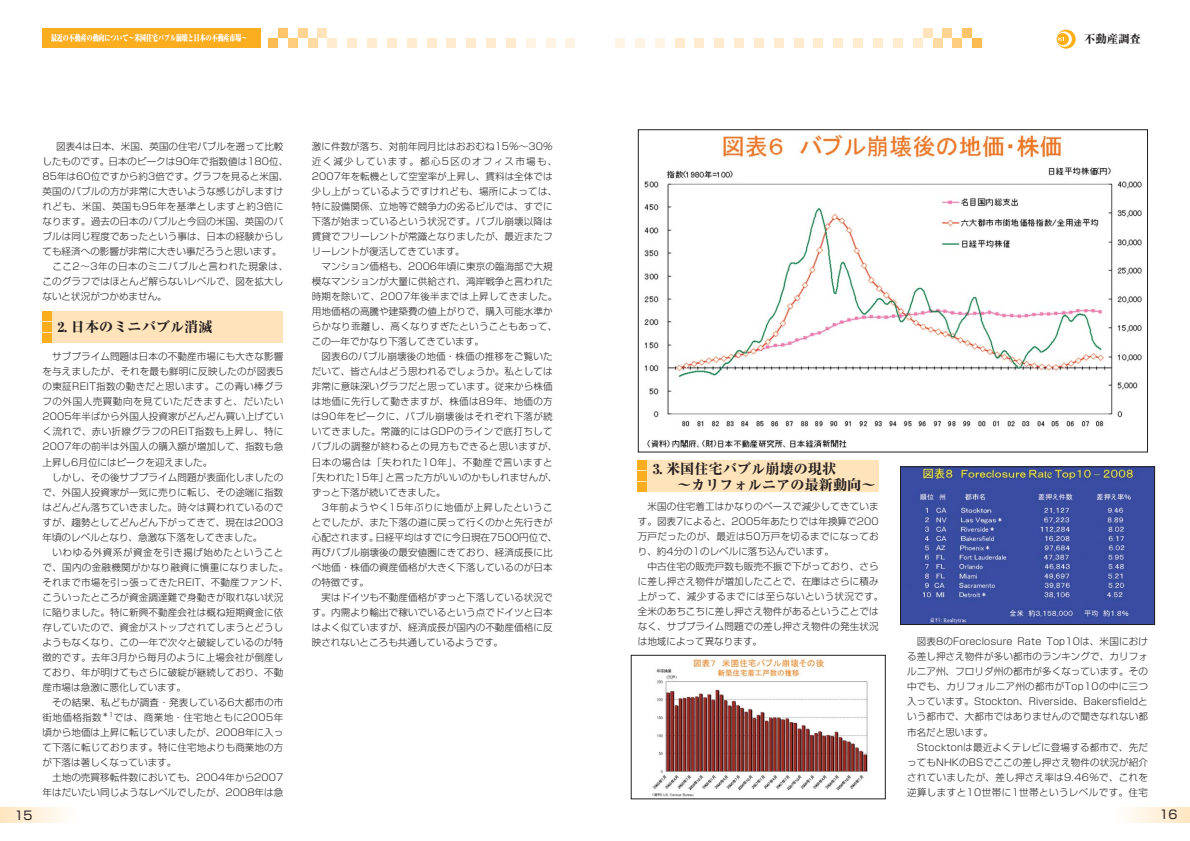
<style>
.page{position:relative;width:1190px;height:841px;background:#fff}
.page>*{position:absolute;margin:0;border:0;box-sizing:border-box;transform-origin:0 0}
.t1{font:800 14.2px/15.6px "Ryumin";color:#231f20}
.t2{font:12px "Shin Go";color:#231f20}
.t3{font:800 11.3px "Ryumin";color:#231f20}
.t4{font:300 9.6px/15px "Shin Go";letter-spacing:.005em;color:#231f20;text-align:justify}
.t5{font:300 9.6px "Shin Go";letter-spacing:.03em;color:#231f20}
.t6{font:300 9.6px "Shin Go";letter-spacing:.035em;color:#231f20}
.t7{font:300 9.6px "Shin Go";letter-spacing:.05em;color:#231f20}
.t8{font:300 9.6px "Shin Go";letter-spacing:.04em;color:#231f20}
.t9{font:900 8.5px "Ryumin";color:#fff;scale:.7 1}
</style>
<div class="page">
<svg style="left:1126px;top:808px;width:64px;height:14px"></svg>
<img style="left:644px;top:134px;width:498px;height:314px">
<div style="left:638px;top:129px;width:510px;height:324px;border:1px solid #231f20"></div>
<div style="left:638px;top:461px;width:241px;height:31px;background:#ffe3ba"></div>
<div style="left:638px;top:461px;width:9px;height:9px;background:#fbad20"></div>
<div style="left:638px;top:472px;width:9px;height:9px;background:#fbad20"></div>
<div style="left:638px;top:483px;width:9px;height:9px;background:#fbad20"></div>
<img style="left:652px;top:657px;width:216px;height:140px">
<div style="left:631px;top:655px;width:255px;height:144px;border:1px solid #231f20"></div>
<img style="left:902px;top:468px;width:251px;height:155px">
<div style="left:900px;top:466px;width:255px;height:159px;border:1px solid #231f20"></div>
<svg style="left:0;top:808px;width:66px;height:14px"></svg>
<div style="left:43px;top:311px;width:240px;height:31px;background:#ffe3ba"></div>
<div style="left:43px;top:311px;width:9px;height:9px;background:#fbad20"></div>
<div style="left:43px;top:322px;width:9px;height:9px;background:#fbad20"></div>
<div style="left:43px;top:333px;width:9px;height:9px;background:#fbad20"></div>
<div style="left:43px;top:28px;width:218px;height:20px;background:#fbad20"></div>
<div style="left:347px;top:38px;width:10px;height:10px;background:#ffebce"></div>
<svg style="left:1057px;top:30px;width:19px;height:19px"></svg>
<svg style="left:1057px;top:32px;width:15px;height:15px"></svg>
<svg style="left:1057px;top:33px;width:12px;height:12px"></svg>
<svg style="left:1058px;top:38px;width:6px;height:3px"></svg>
<div style="left:268px;top:38px;width:10px;height:10px;background:#fdbc52"></div>
<div style="left:278px;top:28px;width:10px;height:10px;background:#fec469"></div>
<div style="left:288px;top:38px;width:10px;height:10px;background:#fecc7d"></div>
<div style="left:298px;top:28px;width:10px;height:10px;background:#ffd390"></div>
<div style="left:308px;top:38px;width:9px;height:10px;background:#ffdba4"></div>
<div style="left:317px;top:28px;width:10px;height:10px;background:#ffe3ba"></div>
<div style="left:327px;top:38px;width:10px;height:10px;background:#ffebce"></div>
<div style="left:893px;top:38px;width:10px;height:10px;background:#ffebce"></div>
<div style="left:913px;top:38px;width:10px;height:10px;background:#ffebce"></div>
<div style="left:923px;top:28px;width:10px;height:10px;background:#ffe3ba"></div>
<div style="left:933px;top:38px;width:10px;height:10px;background:#ffdba4"></div>
<div style="left:943px;top:28px;width:9px;height:10px;background:#ffd390"></div>
<div style="left:952px;top:38px;width:10px;height:10px;background:#fecc7d"></div>
<div style="left:962px;top:28px;width:10px;height:10px;background:#fec469"></div>
<div style="left:972px;top:38px;width:10px;height:10px;background:#fdbc52"></div>
<div style="left:367px;top:38px;width:10px;height:10px;background:#ffebce"></div>
<div style="left:387px;top:38px;width:10px;height:10px;background:#ffebce"></div>
<div style="left:407px;top:38px;width:10px;height:10px;background:#ffebce"></div>
<div style="left:427px;top:38px;width:10px;height:10px;background:#ffebce"></div>
<div style="left:446px;top:38px;width:10px;height:10px;background:#ffebce"></div>
<div style="left:466px;top:38px;width:10px;height:10px;background:#ffebce"></div>
<div style="left:486px;top:38px;width:10px;height:10px;background:#ffebce"></div>
<div style="left:506px;top:38px;width:10px;height:10px;background:#ffebce"></div>
<div style="left:526px;top:38px;width:10px;height:10px;background:#fff4e4"></div>
<div style="left:546px;top:38px;width:10px;height:10px;background:#fff4e4"></div>
<div style="left:566px;top:38px;width:9px;height:10px;background:#fff4e4"></div>
<div style="left:873px;top:38px;width:10px;height:10px;background:#ffebce"></div>
<div style="left:853px;top:38px;width:10px;height:10px;background:#ffebce"></div>
<div style="left:833px;top:38px;width:10px;height:10px;background:#ffebce"></div>
<div style="left:814px;top:38px;width:9px;height:10px;background:#ffebce"></div>
<div style="left:794px;top:38px;width:10px;height:10px;background:#ffebce"></div>
<div style="left:774px;top:38px;width:10px;height:10px;background:#ffebce"></div>
<div style="left:754px;top:38px;width:10px;height:10px;background:#ffebce"></div>
<div style="left:734px;top:38px;width:10px;height:10px;background:#ffebce"></div>
<div style="left:714px;top:38px;width:10px;height:10px;background:#ffebce"></div>
<div style="left:694px;top:38px;width:10px;height:10px;background:#ffebce"></div>
<div style="left:675px;top:38px;width:10px;height:10px;background:#ffebce"></div>
<div style="left:655px;top:38px;width:10px;height:10px;background:#fff4e4"></div>
<div style="left:635px;top:38px;width:10px;height:10px;background:#fff4e4"></div>
<div style="left:615px;top:38px;width:10px;height:10px;background:#fff4e4"></div>
<p class="t9" style="left:51px;top:35px;width:282px">最近の不動産の動向について～米国住宅バブル崩壊と日本の不動産市場～</p>
<p class="t3" style="left:1084px;top:35px;width:58px">不動産調査</p>
<p class="t2" style="left:14px;top:811px;width:20px">15</p>
<p class="t4" style="left:56px;top:140px;width:229px">図表4は日本、米国、英国の住宅バブルを遡って比較</p>
<p class="t4" style="left:43px;top:155px;width:247px">したものです。日本のピークは90年で指数値は180位、</p>
<p class="t4" style="left:43px;top:170px;width:247px">85年は60位ですから約3倍です。グラフを見ると米国、</p>
<p class="t4" style="left:43px;top:185px;width:242px">英国のバブルの方が非常に大きいような感じがしますけ</p>
<p class="t6" style="left:43px;top:203px;width:242px">れども、米国、英国も95年を基準としますと約3倍に</p>
<p class="t4" style="left:43px;top:215px;width:242px">なります。過去の日本のバブルと今回の米国、英国のバ</p>
<p class="t4" style="left:43px;top:230px;width:242px">ブルは同じ程度であったという事は、日本の経験からし</p>
<p class="t4" style="left:43px;top:245px;width:241px">ても経済への影響が非常に大きい事だろうと思います。</p>
<p class="t7" style="left:53px;top:263px;width:237px">ここ2～3年の日本のミニバブルと言われた現象は、</p>
<p class="t4" style="left:43px;top:275px;width:242px">このグラフではほとんど解らないレベルで、図を拡大し</p>
<p class="t4" style="left:43px;top:290px;width:126px">ないと状況がつかめません。</p>
<h1 class="t1" style="left:57px;top:321px;width:157px">2. 日本のミニバブル消滅</h1>
<p class="t4" style="left:43px;top:351px;width:242px;text-indent:10px">サブプライム問題は日本の不動産市場にも大きな影響を与えましたが、それを最も鮮明に反映したのが図表5の東証REIT指数の動きだと思います。この青い棒グラフの外国人売買動向を見ていただきますと、だいたい2005年半ばから外国人投資家がどんどん買い上げていく流れで、赤い折線グラフのREIT指数も上昇し、特に2007年の前半は外国人の購入額が増加して、指数も急上昇し6月位にはピークを迎えました。</p>
<p class="t4" style="left:43px;top:471px;width:242px;text-indent:10px">しかし、その後サブプライム問題が表面化しましたので、外国人投資家が一気に売りに転じ、その途端に指数はどんどん落ちていきました。時々は買われているのですが、趨勢としてどんどん下がってきて、現在は2003年頃のレベルとなり、急激な下落をしてきました。</p>
<p class="t4" style="left:43px;top:546px;width:247px;text-align:left;text-indent:10px">いわゆる外資系が資金を引き揚げ始めたということで、国内の金融機関がかなり融資に慎重になりました。それまで市場を引っ張ってきたREIT、不動産ファンド、こういったところが資金調達難で身動きが取れない状況に陥りました。特に新興不動産会社は概ね短期資金に依存していたので、資金がストップされてしまうとどうしようもなくなり、この一年で次々と破綻しているのが特徴的です。去年3月から毎月のように上場会社が倒産しており、年が明けてもさらに破綻が継続しており、不動産市場は急激に悪化しています。</p>
<p class="t4" style="left:43px;top:696px;width:242px;text-indent:10px">その結果、私どもが調査・発表している6大都市の市街地価格指数<sup>＊1</sup>では、商業地・住宅地ともに2005年頃から地価は上昇に転じていましたが、2008年に入って下落に転じております。特に住宅地よりも商業地の方が下落は著しくなっています。</p>
<p class="t4" style="left:43px;top:771px;width:242px;text-align:right">土地の売買移転件数においても、2004年から2007年はだいたい同じようなレベルでしたが、2008年は急</p>
<p class="t4" style="left:312px;top:140px;width:247px;text-align:left">激に件数が落ち、対前年同月比はおおむね15％～30％近く減少しています。都心5区のオフィス市場も、<br>2007年を転機として空室率が上昇し、賃料は全体では少し上がっているようですけれども、場所によっては、特に設備関係、立地等で競争力の劣るビルでは、すでに下落が始まっているという状況です。バブル崩壊以降は賃貸でフリーレントが常識となりましたが、最近またフリーレントが復活してきています。</p>
<p class="t4" style="left:312px;top:260px;width:247px;text-align:left;text-indent:10px">マンション価格も、2006年頃に東京の臨海部で大規模なマンションが大量に供給され、湾岸戦争と言われた時期を除いて、2007年後半までは上昇してきました。用地価格の高騰や建築費の値上がりで、購入可能水準からかなり乖離し、高くなりすぎたということもあって、この一年でかなり下落してきています。</p>
<p class="t4" style="left:322px;top:351px;width:233px">図表6のバブル崩壊後の地価・株価の推移をご覧いた</p>
<p class="t4" style="left:312px;top:366px;width:242px">だいて、皆さんはどう思われるでしょうか。私としては</p>
<p class="t4" style="left:312px;top:381px;width:242px">非常に意味深いグラフだと思っています。従来から株価</p>
<p class="t5" style="left:312px;top:398px;width:242px">は地価に先行して動きますが、株価は89年、地価の方</p>
<p class="t5" style="left:312px;top:413px;width:242px">は90年をピークに、バブル崩壊後はそれぞれ下落が続</p>
<p class="t6" style="left:312px;top:428px;width:242px">いてきました。常識的にはGDPのラインで底打ちして</p>
<p class="t5" style="left:312px;top:443px;width:247px">バブルの調整が終わるとの見方もできると思いますが、</p>
<p class="t7" style="left:312px;top:458px;width:242px">日本の場合は「失われた10年」、不動産で言いますと</p>
<p class="t4" style="left:307px;top:471px;width:252px">「失われた15年」と言った方がいいのかもしれませんが、</p>
<p class="t4" style="left:312px;top:486px;width:135px">ずっと下落が続いてきました。</p>
<p class="t8" style="left:322px;top:503px;width:233px">3年前ようやく15年ぶりに地価が上昇したというこ</p>
<p class="t4" style="left:312px;top:516px;width:242px">とでしたが、また下落の道に戻って行くのかと先行きが</p>
<p class="t4" style="left:312px;top:531px;width:247px">心配されます。日経平均はすでに今日現在7500円位で、</p>
<p class="t4" style="left:312px;top:546px;width:242px">再びバブル崩壊後の最安値圏にきており、経済成長に比</p>
<p class="t4" style="left:312px;top:561px;width:242px">べ地価・株価の資産価格が大きく下落しているのが日本</p>
<p class="t4" style="left:312px;top:576px;width:59px">の特徴です。</p>
<p class="t4" style="left:321px;top:591px;width:233px">実はドイツも不動産価格がずっと下落している状況で</p>
<p class="t4" style="left:312px;top:606px;width:242px">す。内需より輸出で稼いでいるという点でドイツと日本</p>
<p class="t4" style="left:312px;top:621px;width:242px">はよく似ていますが、経済成長が国内の不動産価格に反</p>
<p class="t4" style="left:312px;top:636px;width:193px">映されないところも共通しているようです。</p>
<h1 class="t1" style="left:677px;top:463px;width:200px;text-indent:-24px">3. 米国住宅バブル崩壊の現状<br>～カリフォルニアの最新動向～</h1>
<p class="t4" style="left:638px;top:500px;width:242px;text-indent:10px">米国の住宅着工はかなりのペースで減少してきています。図表7によると、2005年あたりでは年換算で200万戸だったのが、最近は50万戸を切るまでになっており、約4分の1のレベルに落ち込んでいます。</p>
<p class="t4" style="left:638px;top:560px;width:247px;text-align:left;text-indent:10px">中古住宅の販売戸数も販売不振で下がっており、さらに差し押さえ物件が増加したことで、在庫はさらに積み上がって、減少するまでには至らないという状況です。全米のあちこちに差し押さえ物件があるということではなく、サブプライム問題での差し押さえ物件の発生状況は地域によって異なります。</p>
<p class="t4" style="left:907px;top:636px;width:242px;text-indent:10px">図表8のForeclosure Rate Top10は、米国における差し押さえ物件が多い都市のランキングで、カリフォルニア州、フロリダ州の都市が多くなっています。その中でも、カリフォルニア州の都市がTop10の中に三つ入っています。Stockton、Riverside、Bakersfieldという都市で、大都市ではありませんので聞きなれない都市名だと思います。</p>
<p class="t4" style="left:907px;top:741px;width:242px;text-indent:10px">Stocktonは最近よくテレビに登場する都市で、先だってもNHKのBSでここの差し押さえ物件の状況が紹介されていましたが、差し押さえ率は9.46％で、これを逆算しますと10世帯に1世帯というレベルです。住宅</p>
<p class="t2" style="left:1159px;top:810px;width:20px">16</p>
</div>
